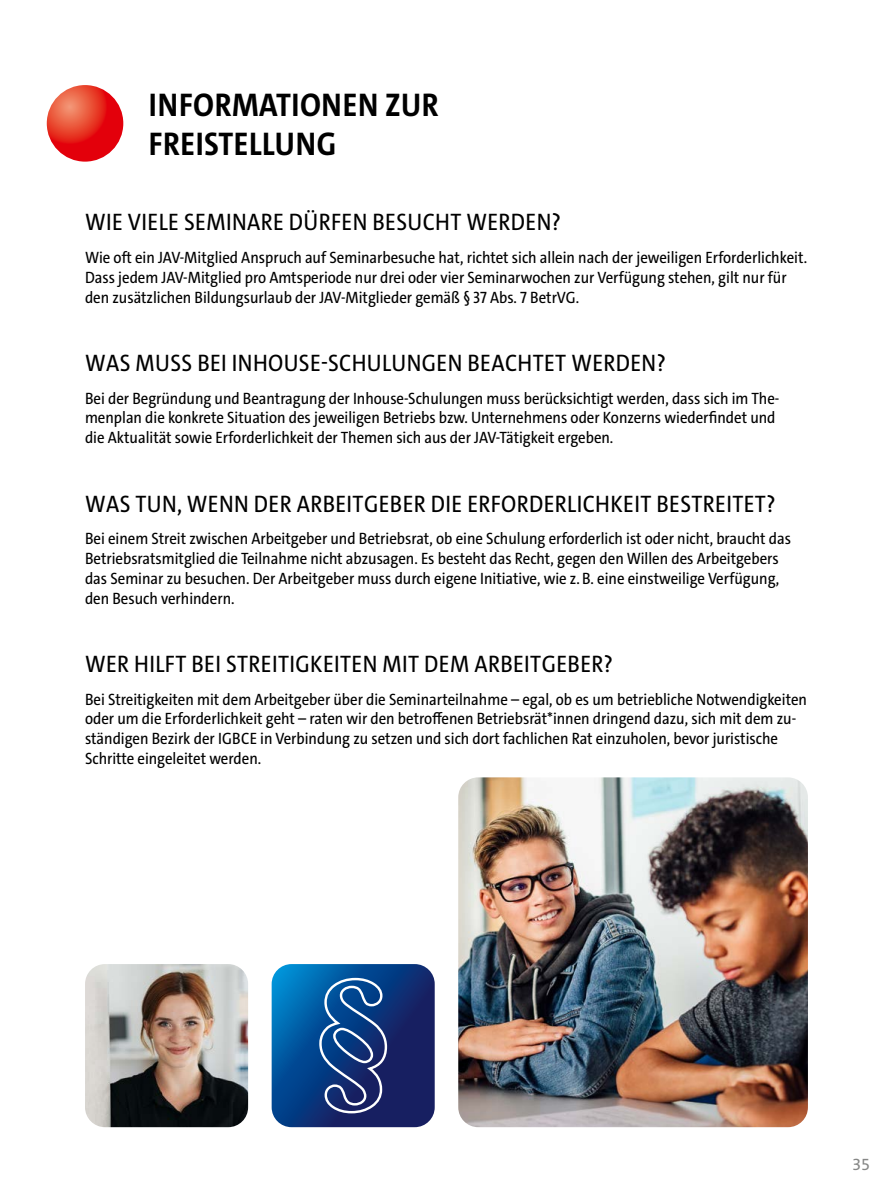
<style>
.page{position:relative;width:893px;height:1191px;background:#fff}
.page>*{position:absolute;margin:0;border:0;box-sizing:border-box;transform-origin:0 0}
.t1{font:700 33px/39px "The Sans S Cd";letter-spacing:.015em;color:#000}
.t2{font:24px "The Sans S Cd";letter-spacing:.015em;color:#000}
.t3{font:16.5px/19.8px "The Sans S Cd";color:#000}
.t4{font:16.5px "The Sans";color:#868786}
</style>
<div class="page">
<svg style="left:272px;top:964px;width:163px;height:163px;background:#1c498a"></svg>
<img style="left:458px;top:777px;width:350px;height:350px">
<img style="left:85px;top:964px;width:163px;height:163px">
<svg style="left:47px;top:85px;width:76px;height:77px;background:#e73127"></svg>
<h1 class="t1" style="left:149px;top:86px;width:291px">INFORMATIONEN ZUR<br>FREISTELLUNG</h1>
<h2 class="t2" style="left:85px;top:207px;width:477px">WIE VIELE SEMINARE DÜRFEN BESUCHT WERDEN?</h2>
<p class="t3" style="left:85px;top:248px;width:724px">Wie oft ein JAV-Mitglied Anspruch auf Seminarbesuche hat, richtet sich allein nach der jeweiligen Erforderlichkeit.<br>Dass jedem JAV-Mitglied pro Amtsperiode nur drei oder vier Seminarwochen zur Verfügung stehen, gilt nur für den zusätzlichen Bildungsurlaub der JAV-Mitglieder gemäß § 37 Abs. 7 BetrVG.</p>
<h2 class="t2" style="left:85px;top:347px;width:582px">WAS MUSS BEI INHOUSE-SCHULUNGEN BEACHTET WERDEN?</h2>
<p class="t3" style="left:85px;top:388px;width:696px">Bei der Begründung und Beantragung der Inhouse-Schulungen muss berücksichtigt werden, dass sich im The&shy;menplan die konkrete Situation des jeweiligen Betriebs bzw. Unternehmens oder Konzerns wiederfindet und die Aktualität sowie Erforderlichkeit der Themen sich aus der JAV-Tätigkeit ergeben.</p>
<h2 class="t2" style="left:85px;top:488px;width:692px">WAS TUN, WENN DER ARBEITGEBER DIE ERFORDERLICHKEIT BESTREITET?</h2>
<p class="t3" style="left:85px;top:529px;width:707px">Bei einem Streit zwischen Arbeitgeber und Betriebsrat, ob eine Schulung erforderlich ist oder nicht, braucht das Betriebsratsmitglied die Teilnahme nicht abzusagen. Es besteht das Recht, gegen den Willen des Arbeitgebers das Seminar zu besuchen. Der Arbeitgeber muss durch eigene Initiative, wie z. B. eine einstweilige Verfügung, den Besuch verhindern.</p>
<h2 class="t2" style="left:85px;top:648px;width:529px">WER HILFT BEI STREITIGKEITEN MIT DEM ARBEITGEBER?</h2>
<p class="t3" style="left:85px;top:689px;width:723px">Bei Streitigkeiten mit dem Arbeitgeber über die Seminarteilnahme – egal, ob es um betriebliche Notwendigkeiten oder um die Erforderlichkeit geht – raten wir den betroffenen Betriebsrät*innen dringend dazu, sich mit dem zu&shy;ständigen Bezirk der IGBCE in Verbindung zu setzen und sich dort fachlichen Rat einzuholen, bevor juristische Schritte eingeleitet werden.</p>
<p class="t4" style="left:852px;top:1154px;width:20px">35</p>
</div>
